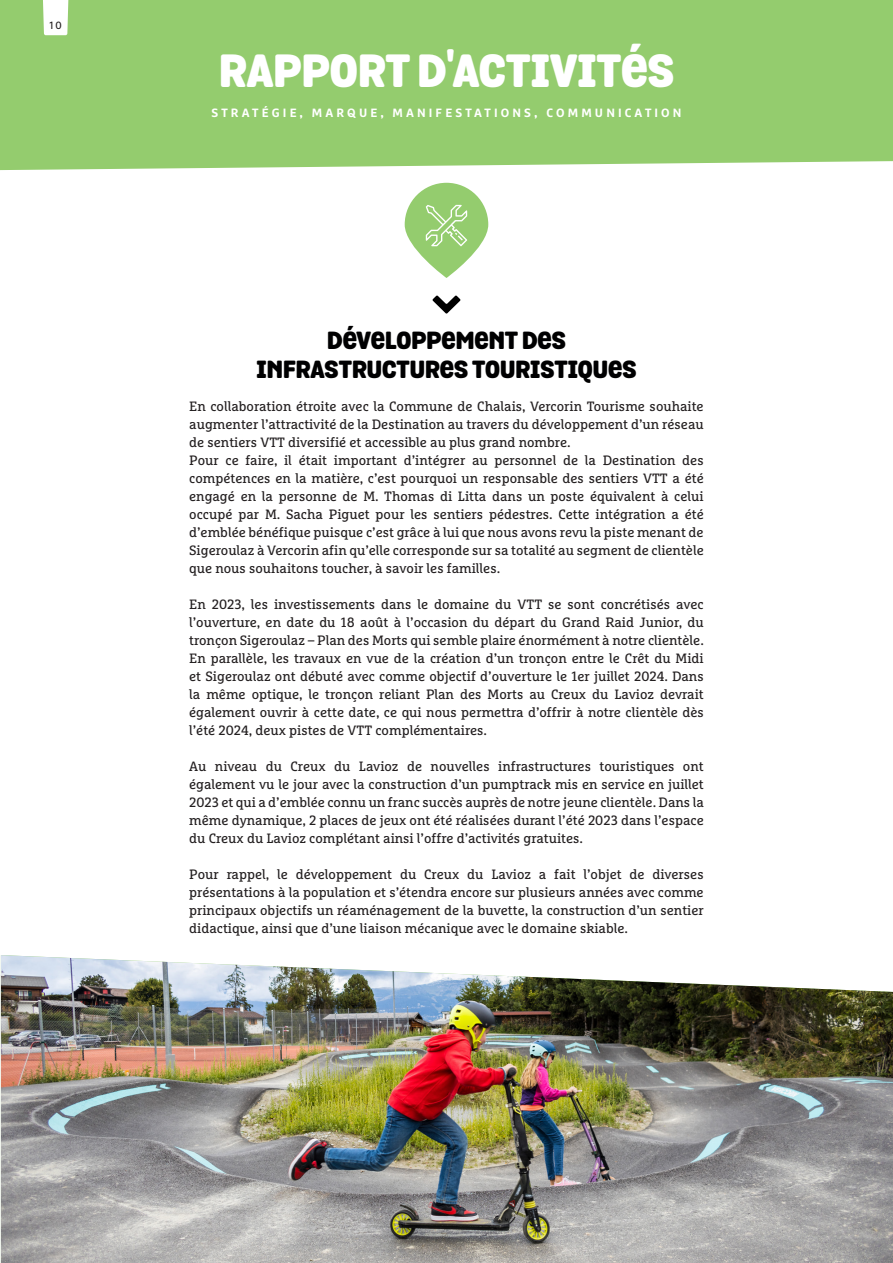
<style>
.page{position:relative;width:893px;height:1263px;background:#fff}
.page>*{position:absolute;margin:0;border:0;box-sizing:border-box;transform-origin:0 0}
.t1{font:900 45px "Grota Rounded";color:#fff}
.t2{font:900 24px/28.8px "Grota Rounded";color:#000001;text-align:center}
.t3{font:13.5px/18px "Marselis Slab Pro";color:#231f20;text-align:justify}
.t4{font:700 12px "Marselis Pro";letter-spacing:.26em;color:#fff}
.t5{font:10.5px "Marselis Pro";color:#231f20}
</style>
<div class="page">
<svg style="left:405px;top:183px;width:83px;height:95px;fill:#94cc6e"></svg>
<svg style="left:426px;top:205px;width:41px;height:41px;background:#abd78d"></svg>
<div style="left:0;top:0;width:893px;height:170px;background:#94cc6e"></div>
<svg style="left:432px;top:295px;width:28px;height:19px"></svg>
<img style="left:1px;top:955px;width:892px;height:308px">
<svg style="left:42px;top:0;width:27px;height:35px"></svg>
<p class="t5" style="left:50px;top:19px;width:14px">10</p>
<h1 class="t1" style="left:219px;top:35px;width:456px">RAPPORT D'ACTIVITÉS</h1>
<p class="t4" style="left:211px;top:106px;width:472px">STRATÉGIE, MARQUE, MANIFESTATIONS, COMMUNICATION</p>
<h2 class="t2" style="left:257px;top:326px;width:381px">DÉVELOPPEMENT DES<br>INFRASTRUCTURES TOURISTIQUES</h2>
<p class="t3" style="left:189px;top:397px;width:516px;text-align:left">En collaboration étroite avec la Commune de Chalais, Vercorin Tourisme souhaite augmenter l’attractivité de la Destination au travers du développement d’un réseau de sentiers VTT diversifié et accessible au plus grand nombre.<br>Pour ce faire, il était important d’intégrer au personnel de la Destination des compétences en la matière, c’est pourquoi un responsable des sentiers VTT a été engagé en la personne de M. Thomas di Litta dans un poste équivalent à celui occupé par M. Sacha Piguet pour les sentiers pédestres. Cette intégration a été d’emblée bénéfique puisque c’est grâce à lui que nous avons revu la piste menant de Sigeroulaz à Vercorin afin qu’elle corresponde sur sa totalité au segment de clientèle que nous souhaitons toucher, à savoir les familles.</p>
<p class="t3" style="left:189px;top:595px;width:516px">En 2023, les investissements dans le domaine du VTT se sont concrétisés avec l’ouverture, en date du 18 août à l’occasion du départ du Grand Raid Junior, du tronçon Sigeroulaz – Plan des Morts qui semble plaire énormément à notre clientèle.<br>En parallèle, les travaux en vue de la création d’un tronçon entre le Crêt du Midi et Sigeroulaz ont débuté avec comme objectif d’ouverture le 1er juillet 2024. Dans la même optique, le tronçon reliant Plan des Morts au Creux du Lavioz devrait également ouvrir à cette date, ce qui nous permettra d’offrir à notre clientèle dès l’été 2024, deux pistes de VTT complémentaires.</p>
<p class="t3" style="left:189px;top:757px;width:516px">Au niveau du Creux du Lavioz de nouvelles infrastructures touristiques ont également vu le jour avec la construction d’un pumptrack mis en service en juillet 2023 et qui a d’emblée connu un franc succès auprès de notre jeune clientèle. Dans la même dynamique, 2 places de jeux ont été réalisées durant l’été 2023 dans l’espace du Creux du Lavioz complétant ainsi l’offre d’activités gratuites.</p>
<p class="t3" style="left:189px;top:865px;width:516px">Pour rappel, le développement du Creux du Lavioz a fait l’objet de diverses présentations à la population et s’étendra encore sur plusieurs années avec comme principaux objectifs un réaménagement de la buvette, la construction d’un sentier didactique, ainsi que d’une liaison mécanique avec le domaine skiable.</p>
</div>
